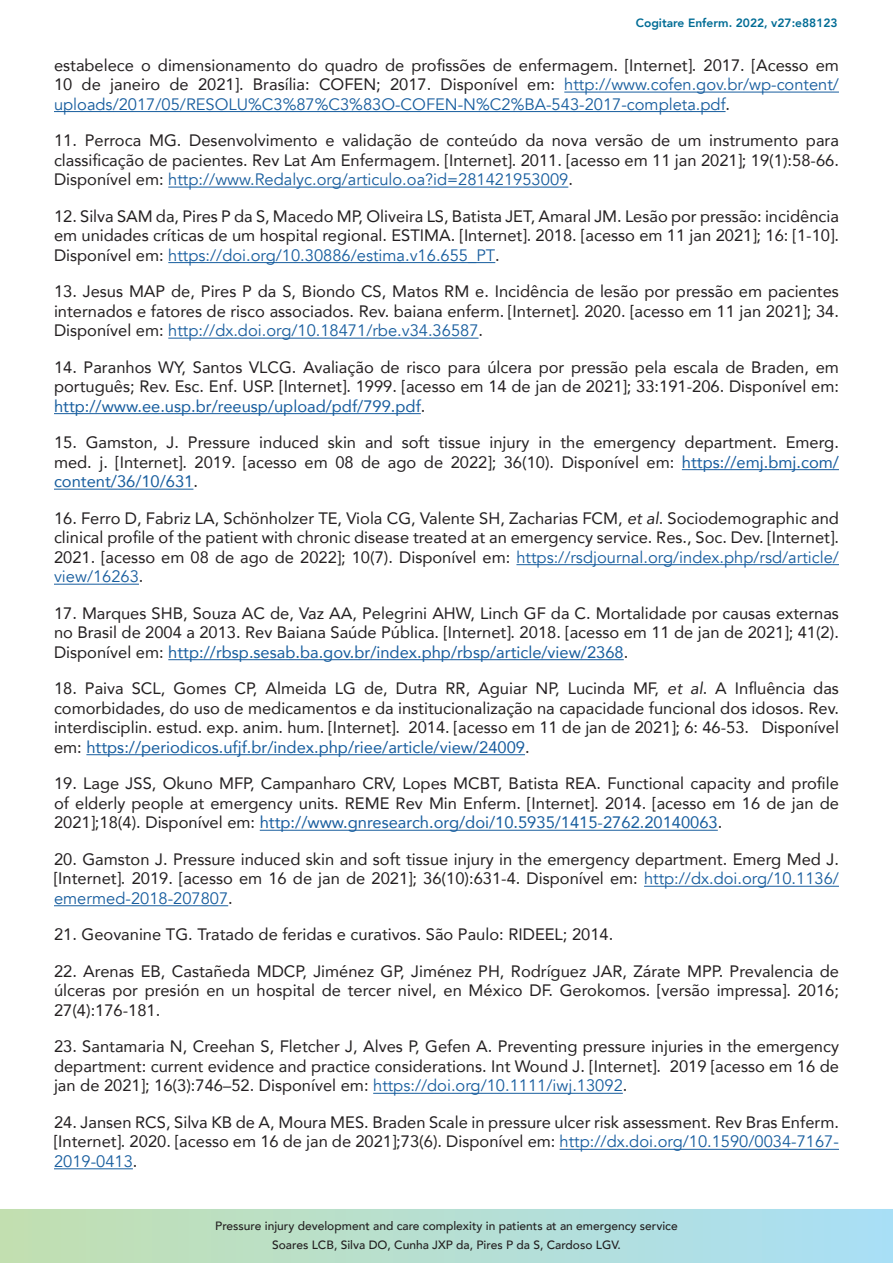
<style>
.page{position:relative;width:893px;height:1263px;background:#fff}
.page>*{position:absolute;margin:0;border:0;box-sizing:border-box;transform-origin:0 0}
.TEXTO{font:16.5px/19.5px "Avenir";color:#231f20;text-align:justify}
.t1{font:500 12px/18.6px "Avenir";color:#231f20;text-align:center}
.t2{font:800 12px "Avenir";color:#006c95}
.s1{color:#175d9e}
.s2{font-style:italic}
</style>
<div class="page">
<svg style="left:0;top:1209px;width:893px;height:54px;background:#b6dfd2"></svg>
<hr style="left:564px;top:92px;width:275px;height:1px;background:#175d9e">
<hr style="left:54px;top:111px;width:671px;height:1px;background:#175d9e">
<hr style="left:168px;top:187px;width:400px;height:1px;background:#175d9e">
<hr style="left:168px;top:262px;width:327px;height:1px;background:#175d9e">
<hr style="left:168px;top:338px;width:310px;height:1px;background:#175d9e">
<hr style="left:54px;top:413px;width:367px;height:1px;background:#175d9e">
<hr style="left:682px;top:469px;width:157px;height:1px;background:#175d9e">
<hr style="left:54px;top:489px;width:139px;height:1px;background:#175d9e">
<hr style="left:516px;top:564px;width:323px;height:1px;background:#175d9e">
<hr style="left:54px;top:584px;width:85px;height:1px;background:#175d9e">
<hr style="left:168px;top:659px;width:456px;height:1px;background:#175d9e">
<hr style="left:86px;top:754px;width:439px;height:1px;background:#175d9e">
<hr style="left:260px;top:830px;width:458px;height:1px;background:#175d9e">
<hr style="left:644px;top:886px;width:195px;height:1px;background:#175d9e">
<hr style="left:54px;top:905px;width:174px;height:1px;background:#175d9e">
<hr style="left:373px;top:1093px;width:250px;height:1px;background:#175d9e">
<hr style="left:560px;top:1149px;width:279px;height:1px;background:#175d9e">
<hr style="left:54px;top:1168px;width:79px;height:1px;background:#175d9e">
<p class="t2" style="left:636px;top:12px;width:203px">Cogitare Enferm. 2022, v27:e88123</p>
<p class="TEXTO" style="left:54px;top:55px;width:786px">estabelece o dimensionamento do quadro de profissões de enfermagem. [Internet]. 2017. [Acesso em 10 de janeiro de 2021]. Brasília: COFEN; 2017. Disponível em: <span class="s1">http://www.cofen.gov.br/wp-content/ uploads/2017/05/RESOLU%C3%87%C3%83O-COFEN-N%C2%BA-543-2017-completa.pdf</span>.</p>
<p class="TEXTO" style="left:54px;top:130px;width:786px">11. Perroca MG. Desenvolvimento e validação de conteúdo da nova versão de um instrumento para classificação de pacientes. Rev Lat Am Enfermagem. [Internet]. 2011. [acesso em 11 jan 2021]; 19(1):58-66.<br>Disponível em: <span class="s1">http://www.Redalyc.org/articulo.oa?id=281421953009</span>.</p>
<p class="TEXTO" style="left:54px;top:206px;width:786px">12. Silva SAM da, Pires P da S, Macedo MP, Oliveira LS, Batista JET, Amaral JM. Lesão por pressão: incidência em unidades críticas de um hospital regional. ESTIMA. [Internet]. 2018. [acesso em 11 jan 2021]; 16: [1-10].<br>Disponível em: <span class="s1">https://doi.org/10.30886/estima.v16.655_PT</span>.</p>
<p class="TEXTO" style="left:54px;top:281px;width:786px">13. Jesus MAP de, Pires P da S, Biondo CS, Matos RM e. Incidência de lesão por pressão em pacientes internados e fatores de risco associados. Rev. baiana enferm. [Internet]. 2020. [acesso em 11 jan 2021]; 34.<br>Disponível em: <span class="s1">http://dx.doi.org/10.18471/rbe.v34.36587</span>.</p>
<p class="TEXTO" style="left:54px;top:357px;width:786px">14. Paranhos WY, Santos VLCG. Avaliação de risco para úlcera por pressão pela escala de Braden, em português; Rev. Esc. Enf. USP. [Internet]. 1999. [acesso em 14 de jan de 2021]; 33:191-206. Disponível em: <span class="s1">http://www.ee.usp.br/reeusp/upload/pdf/799.pdf</span>.</p>
<p class="TEXTO" style="left:54px;top:432px;width:786px">15. Gamston, J. Pressure induced skin and soft tissue injury in the emergency department. Emerg. med. j. [Internet]. 2019. [acesso em 08 de ago de 2022]; 36(10). Disponível em: <span class="s1">https://emj.bmj.com/ content/36/10/631</span>.</p>
<p class="TEXTO" style="left:54px;top:508px;width:786px">16. Ferro D, Fabriz LA, Schönholzer TE, Viola CG, Valente SH, Zacharias FCM, <span class="s2">et al</span>. Sociodemographic and clinical profile of the patient with chronic disease treated at an emergency service. Res., Soc. Dev. [Internet].<br>2021. [acesso em 08 de ago de 2022]; 10(7). Disponível em: <span class="s1">https://rsdjournal.org/index.php/rsd/article/ view/16263</span>.</p>
<p class="TEXTO" style="left:54px;top:603px;width:786px">17. Marques SHB, Souza AC de, Vaz AA, Pelegrini AHW, Linch GF da C. Mortalidade por causas externas no Brasil de 2004 a 2013. Rev Baiana Saúde Pública. [Internet]. 2018. [acesso em 11 de jan de 2021]; 41(2).<br>Disponível em: <span class="s1">http://rbsp.sesab.ba.gov.br/index.php/rbsp/article/view/2368</span>.</p>
<p class="TEXTO" style="left:54px;top:678px;width:786px">18. Paiva SCL, Gomes CP, Almeida LG de, Dutra RR, Aguiar NP, Lucinda MF, <span class="s2">et al</span>. A Influência das comorbidades, do uso de medicamentos e da institucionalização na capacidade funcional dos idosos. Rev. interdisciplin. estud. exp. anim. hum. [Internet]. 2014. [acesso em 11 de jan de 2021]; 6: 46-53. Disponível em: <span class="s1">https://periodicos.ufjf.br/index.php/riee/article/view/24009</span>.</p>
<p class="TEXTO" style="left:54px;top:773px;width:786px">19. Lage JSS, Okuno MFP, Campanharo CRV, Lopes MCBT, Batista REA. Functional capacity and profile of elderly people at emergency units. REME Rev Min Enferm. [Internet]. 2014. [acesso em 16 de jan de 2021];18(4). Disponível em: <span class="s1">http://www.gnresearch.org/doi/10.5935/1415-2762.20140063</span>.</p>
<p class="TEXTO" style="left:54px;top:849px;width:786px">20. Gamston J. Pressure induced skin and soft tissue injury in the emergency department. Emerg Med J. [Internet]. 2019. [acesso em 16 de jan de 2021]; 36(10):631-4. Disponível em: <span class="s1">http://dx.doi.org/10.1136/ emermed-2018-207807</span>.</p>
<p class="TEXTO" style="left:54px;top:924px;width:561px">21. Geovanine TG. Tratado de feridas e curativos. São Paulo: RIDEEL; 2014.</p>
<p class="TEXTO" style="left:54px;top:961px;width:786px">22. Arenas EB, Castañeda MDCP, Jiménez GP, Jiménez PH, Rodríguez JAR, Zárate MPP. Prevalencia de úlceras por presión en un hospital de tercer nivel, en México DF. Gerokomos. [versão impressa]. 2016; 27(4):176-181.</p>
<p class="TEXTO" style="left:54px;top:1036px;width:786px">23. Santamaria N, Creehan S, Fletcher J, Alves P, Gefen A. Preventing pressure injuries in the emergency department: current evidence and practice considerations. Int Wound J. [Internet]. 2019 [acesso em 16 de jan de 2021]; 16(3):746–52. Disponível em: <span class="s1">https://doi.org/10.1111/iwj.13092</span>.</p>
<p class="TEXTO" style="left:54px;top:1112px;width:786px">24. Jansen RCS, Silva KB de A, Moura MES. Braden Scale in pressure ulcer risk assessment. Rev Bras Enferm. [Internet]. 2020. [acesso em 16 de jan de 2021];73(6). Disponível em: <span class="s1">http://dx.doi.org/10.1590/0034-7167- 2019-0413</span>.</p>
<p class="t1" style="left:215px;top:1216px;width:464px">Pressure injury development and care complexity in patients at an emergency service<br>Soares LCB, Silva DO, Cunha JXP da, Pires P da S, Cardoso LGV.</p>
</div>
